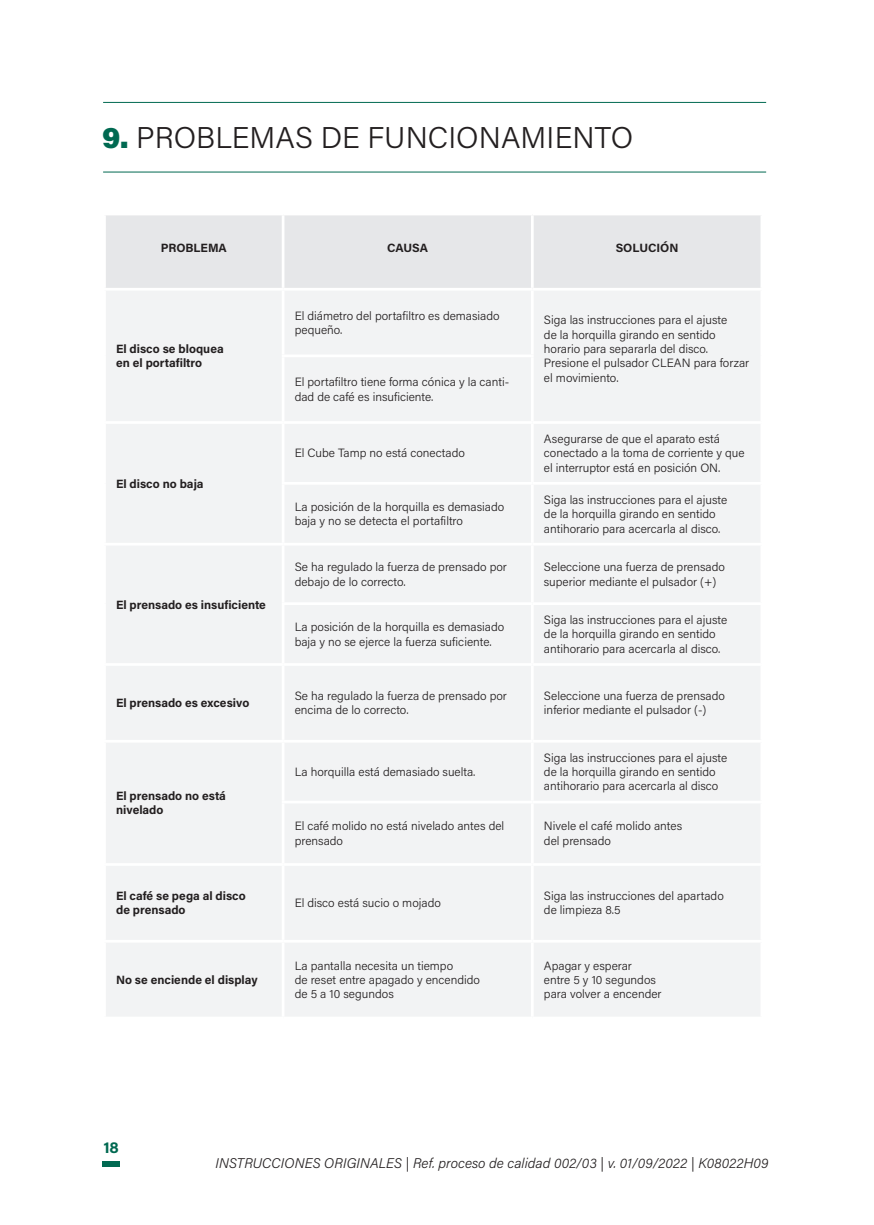
<style>
.page{position:relative;width:874px;height:1225px;background:#fff}
.page>*{position:absolute;margin:0;border:0;box-sizing:border-box;transform-origin:0 0}
.t1{font:300 30px "Acumin Pro";color:#231f20}
.t2{font:700 16px "Acumin Pro";color:#006951}
.t3{font:italic 300 14px "Acumin Pro";letter-spacing:.01em;color:#231f20}
.t4{font:300 12px/14.4px "Acumin Pro";color:#231f20}
.t5{font:700 12px/14.4px "Acumin Pro";color:#231f20}
.s1{font-weight:900;color:#006951}
</style>
<div class="page">
<div style="left:102px;top:1161px;width:18px;height:6px;background:#006951"></div>
<hr style="left:103px;top:102px;width:662px;height:1px;background:#006951">
<hr style="left:103px;top:172px;width:662px;height:1px;background:#006951">
<div style="left:106px;top:215px;width:654px;height:73px;background:#e6e7e9"></div>
<div style="left:106px;top:291px;width:654px;height:725px;background:#f2f3f4"></div>
<hr style="left:281px;top:215px;width:3px;height:73px;background:#fff">
<hr style="left:530px;top:215px;width:3px;height:73px;background:#fff">
<hr style="left:281px;top:290px;width:3px;height:64px;background:#fff">
<hr style="left:530px;top:290px;width:3px;height:64px;background:#fff">
<hr style="left:281px;top:354px;width:252px;height:3px;background:#fff">
<hr style="left:281px;top:357px;width:3px;height:64px;background:#fff">
<hr style="left:530px;top:357px;width:3px;height:64px;background:#fff">
<hr style="left:103px;top:421px;width:180px;height:3px;background:#fff">
<hr style="left:283px;top:421px;width:249px;height:3px;background:#fff">
<hr style="left:281px;top:424px;width:3px;height:58px;background:#fff">
<hr style="left:532px;top:421px;width:230px;height:3px;background:#fff">
<hr style="left:530px;top:424px;width:3px;height:58px;background:#fff">
<hr style="left:281px;top:482px;width:251px;height:3px;background:#fff">
<hr style="left:281px;top:485px;width:3px;height:58px;background:#fff">
<hr style="left:532px;top:482px;width:230px;height:3px;background:#fff">
<hr style="left:530px;top:485px;width:3px;height:58px;background:#fff">
<hr style="left:103px;top:543px;width:180px;height:2px;background:#fff">
<hr style="left:283px;top:543px;width:249px;height:2px;background:#fff">
<hr style="left:281px;top:545px;width:3px;height:57px;background:#fff">
<hr style="left:532px;top:543px;width:230px;height:2px;background:#fff">
<hr style="left:530px;top:545px;width:3px;height:57px;background:#fff">
<hr style="left:281px;top:602px;width:251px;height:3px;background:#fff">
<hr style="left:281px;top:605px;width:3px;height:58px;background:#fff">
<hr style="left:532px;top:602px;width:230px;height:3px;background:#fff">
<hr style="left:530px;top:605px;width:3px;height:58px;background:#fff">
<hr style="left:103px;top:663px;width:180px;height:3px;background:#fff">
<hr style="left:283px;top:663px;width:249px;height:3px;background:#fff">
<hr style="left:281px;top:666px;width:3px;height:74px;background:#fff">
<hr style="left:532px;top:663px;width:230px;height:3px;background:#fff">
<hr style="left:530px;top:666px;width:3px;height:74px;background:#fff">
<hr style="left:103px;top:740px;width:180px;height:2px;background:#fff">
<hr style="left:283px;top:740px;width:249px;height:2px;background:#fff">
<hr style="left:281px;top:742px;width:3px;height:58px;background:#fff">
<hr style="left:532px;top:740px;width:230px;height:2px;background:#fff">
<hr style="left:530px;top:742px;width:3px;height:58px;background:#fff">
<hr style="left:281px;top:800px;width:251px;height:3px;background:#fff">
<hr style="left:281px;top:803px;width:3px;height:60px;background:#fff">
<hr style="left:532px;top:800px;width:230px;height:3px;background:#fff">
<hr style="left:530px;top:803px;width:3px;height:60px;background:#fff">
<hr style="left:103px;top:863px;width:180px;height:3px;background:#fff">
<hr style="left:283px;top:863px;width:249px;height:3px;background:#fff">
<hr style="left:281px;top:866px;width:3px;height:74px;background:#fff">
<hr style="left:532px;top:863px;width:230px;height:3px;background:#fff">
<hr style="left:530px;top:866px;width:3px;height:74px;background:#fff">
<hr style="left:103px;top:940px;width:180px;height:2px;background:#fff">
<hr style="left:283px;top:940px;width:249px;height:2px;background:#fff">
<hr style="left:281px;top:942px;width:3px;height:74px;background:#fff">
<hr style="left:532px;top:940px;width:230px;height:2px;background:#fff">
<hr style="left:530px;top:942px;width:3px;height:74px;background:#fff">
<p class="t1" style="left:102px;top:117px;width:532px"><span class="s1">9.</span> PROBLEMAS DE FUNCIONAMIENTO</p>
<p class="t5" style="left:161px;top:240px;width:68px">PROBLEMA</p>
<p class="t5" style="left:387px;top:240px;width:42px">CAUSA</p>
<p class="t5" style="left:615px;top:240px;width:64px">SOLUCIÓN</p>
<p class="t5" style="left:116px;top:341px;width:109px">El disco se bloquea en el portafiltro</p>
<p class="t5" style="left:116px;top:476px;width:89px">El disco no baja</p>
<p class="t5" style="left:116px;top:597px;width:151px">El prensado es insuficiente</p>
<p class="t4" style="left:294px;top:308px;width:206px">El diámetro del portafiltro es demasiado pequeño.</p>
<p class="t4" style="left:543px;top:312px;width:185px">Siga las instrucciones para el ajuste</p>
<p class="t4" style="left:543px;top:327px;width:173px">de la horquilla girando en sentido horario para separarla del disco.</p>
<p class="t4" style="left:543px;top:356px;width:207px">Presione el pulsador CLEAN para forzar el movimiento.</p>
<p class="t4" style="left:294px;top:374px;width:216px">El portafiltro tiene forma cónica y la canti&shy;dad de café es insuficiente.</p>
<p class="t4" style="left:294px;top:445px;width:171px">El Cube Tamp no está conectado</p>
<p class="t4" style="left:294px;top:499px;width:211px">La posición de la horquilla es demasiado baja y no se detecta el portafiltro</p>
<p class="t4" style="left:543px;top:431px;width:202px">Asegurarse de que el aparato está conectado a la toma de corriente y que el interruptor está en posición ON.</p>
<p class="t4" style="left:543px;top:492px;width:185px">Siga las instrucciones para el ajuste</p>
<p class="t4" style="left:543px;top:506px;width:178px">de la horquilla girando en sentido antihorario para acercarla al disco.</p>
<p class="t4" style="left:294px;top:559px;width:214px">Se ha regulado la fuerza de prensado por debajo de lo correcto.</p>
<p class="t4" style="left:543px;top:559px;width:182px">Seleccione una fuerza de prensado superior mediante el pulsador (+)</p>
<p class="t4" style="left:294px;top:619px;width:211px">La posición de la horquilla es demasiado baja y no se ejerce la fuerza suficiente.</p>
<p class="t4" style="left:543px;top:612px;width:185px">Siga las instrucciones para el ajuste</p>
<p class="t4" style="left:543px;top:626px;width:178px">de la horquilla girando en sentido antihorario para acercarla al disco.</p>
<p class="t5" style="left:116px;top:695px;width:135px">El prensado es excesivo</p>
<p class="t4" style="left:294px;top:688px;width:214px">Se ha regulado la fuerza de prensado por encima de lo correcto.</p>
<p class="t4" style="left:543px;top:688px;width:182px">Seleccione una fuerza de prensado inferior mediante el pulsador (-)</p>
<p class="t5" style="left:116px;top:788px;width:111px">El prensado no está nivelado</p>
<p class="t4" style="left:294px;top:764px;width:182px">La horquilla está demasiado suelta.</p>
<p class="t4" style="left:543px;top:750px;width:185px">Siga las instrucciones para el ajuste</p>
<p class="t4" style="left:543px;top:764px;width:176px">de la horquilla girando en sentido antihorario para acercarla al disco</p>
<p class="t4" style="left:294px;top:818px;width:211px">El café molido no está nivelado antes del prensado</p>
<p class="t4" style="left:543px;top:818px;width:140px">Nivele el café molido antes</p>
<p class="t4" style="left:543px;top:833px;width:69px">del prensado</p>
<p class="t5" style="left:116px;top:888px;width:131px">El café se pega al disco de prensado</p>
<p class="t4" style="left:294px;top:895px;width:148px">El disco está sucio o mojado</p>
<p class="t5" style="left:116px;top:972px;width:143px">No se enciende el display</p>
<p class="t4" style="left:294px;top:957px;width:160px">La pantalla necesita un tiempo</p>
<p class="t4" style="left:294px;top:972px;width:187px">de reset entre apagado y encendido</p>
<p class="t4" style="left:294px;top:986px;width:101px">de 5 a 10 segundos</p>
<h2 class="t2" style="left:103px;top:1136px;width:17px">18</h2>
<p class="t4" style="left:543px;top:888px;width:181px">Siga las instrucciones del apartado</p>
<p class="t4" style="left:543px;top:902px;width:78px">de limpieza 8.5</p>
<p class="t4" style="left:543px;top:957px;width:89px">Apagar y esperar</p>
<p class="t4" style="left:543px;top:972px;width:114px">entre 5 y 10 segundos</p>
<p class="t4" style="left:543px;top:986px;width:119px">para volver a encender</p>
<p class="t3" style="left:215px;top:1153px;width:554px">INSTRUCCIONES ORIGINALES | Ref. proceso de calidad 002/03 | v. 01/09/2022 | K08022H09</p>
</div>
